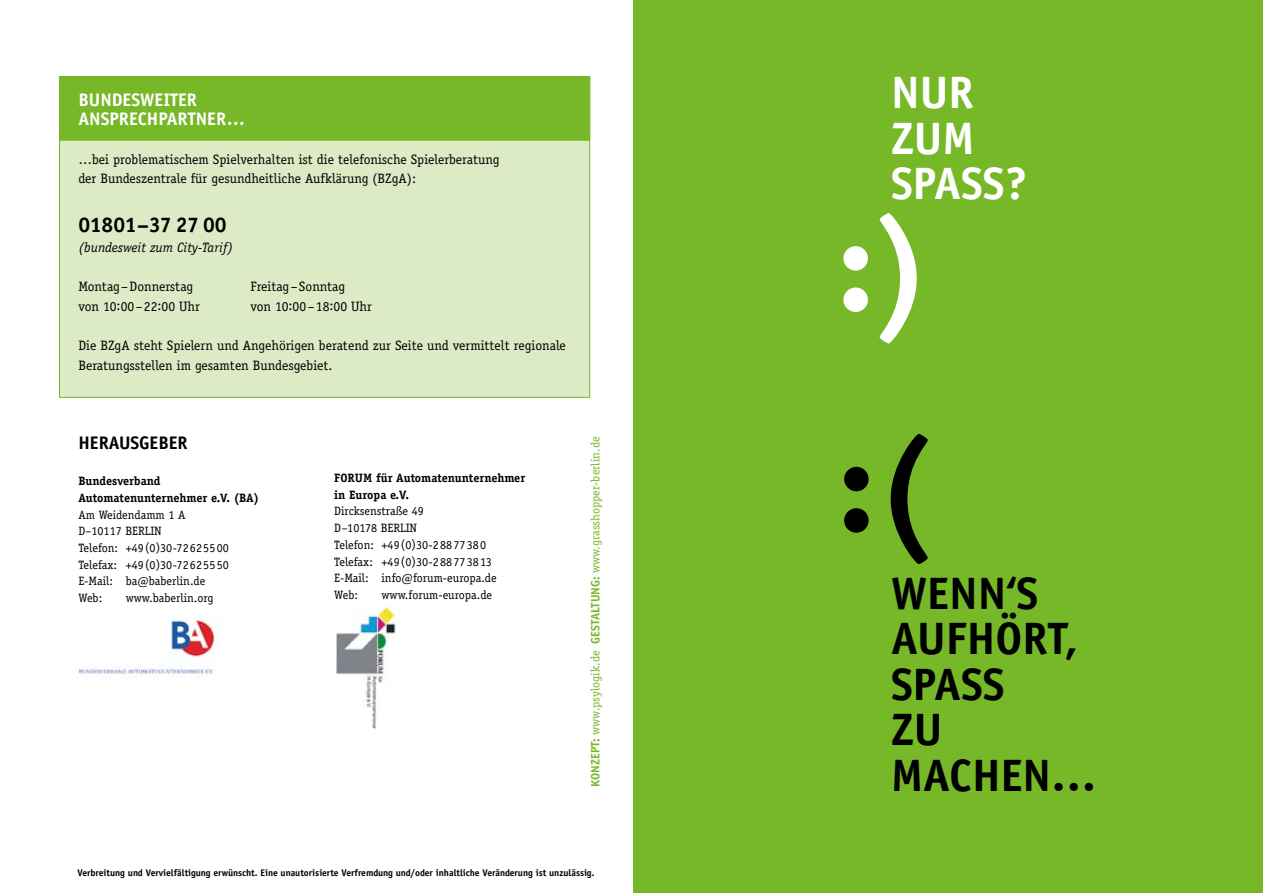
<style>
.page{position:relative;width:1263px;height:893px;background:#fff}
.page>*{position:absolute;margin:0;border:0;box-sizing:border-box;transform-origin:0 0}
.t1{font:700 128.85px "Officina Sans LT";color:#fff}
.t2{font:700 128.85px "Officina Sans LT";color:#000}
.t3{font:700 45.45px/45.5px "Officina Sans LT";color:#000}
.t4{font:700 45.45px/45.5px "Officina Sans LT";color:#fff}
.t5{font:700 21.3px "Officina Sans LT";letter-spacing:-.02em;color:#000}
.t6{font:700 18.15px/19.6px "Officina Sans LT";color:#fff}
.t7{font:700 18.15px "Officina Sans LT";color:#000}
.t8{font:13.65px/19.6px "Officina Serif LT";color:#000}
.t9{font:italic 13.65px "Officina Serif LT";color:#000}
.t10{font:12.15px/16.6px "Officina Serif LT";color:#000}
.t11{font:700 12.15px/16.6px "Officina Serif LT";color:#000}
.t12{font:12.15px "Officina Serif LT";color:#76b828}
.t13{font:700 9.6px "Officina Sans LT";color:#000}
.s1{font-family:"Officina Sans LT";font-weight:700}
</style>
<div class="page">
<div style="left:633px;top:0;width:630px;height:893px;background:#76b828"></div>
<div style="left:59px;top:77px;width:531px;height:320px;background:#dceac5"></div>
<div style="left:59px;top:77px;width:531px;height:63px;background:#76b828"></div>
<div style="left:59px;top:76px;width:531px;height:65px;border:1px solid #76b828"></div>
<img style="left:78px;top:619px;width:137px;height:58px">
<img style="left:336px;top:607px;width:68px;height:121px">
<h3 class="t6" style="left:78px;top:89px;width:168px">BUNDESWEITER<br>ANSPRECHPARTNER…</h3>
<p class="t8" style="left:78px;top:149px;width:423px">…bei problematischem Spielverhalten ist die telefonische Spielerberatung der Bundeszentrale für gesundheitliche Aufklärung (BZgA):</p>
<h3 class="t5" style="left:78px;top:211px;width:150px">01801–37 27 00</h3>
<p class="t9" style="left:78px;top:239px;width:156px">(bundesweit zum City-Tarif)</p>
<p class="t8" style="left:78px;top:277px;width:116px">Montag–Donnerstag</p>
<p class="t8" style="left:250px;top:277px;width:96px">Freitag–Sonntag</p>
<p class="t8" style="left:78px;top:296px;width:123px">von 10:00–22:00 Uhr</p>
<p class="t8" style="left:250px;top:296px;width:123px">von 10:00–18:00 Uhr</p>
<p class="t8" style="left:78px;top:336px;width:489px">Die BZgA steht Spielern und Angehörigen beratend zur Seite und vermittelt regionale<br>Beratungsstellen im gesamten Bundesgebiet.</p>
<h3 class="t7" style="left:78px;top:431px;width:111px">HERAUSGEBER</h3>
<p class="t11" style="left:78px;top:473px;width:182px">Bundesverband<br>Automatenunternehmer e.V. (BA)</p>
<p class="t10" style="left:78px;top:506px;width:152px">Am Weidendamm 1 A<br>D–10117 BERLIN<br>Telefon: +49(0)30-72625500<br>Telefax: +49(0)30-72625550<br>E-Mail: ba@baberlin.de<br>Web:</p>
<p class="t10" style="left:126px;top:589px;width:89px">www.baberlin.org</p>
<p class="t11" style="left:334px;top:469px;width:192px">FORUM für Automatenunternehmer in Europa e.V.</p>
<p class="t10" style="left:334px;top:503px;width:164px">Dircksenstraße 49<br>D–10178 BERLIN<br>Telefon: +49(0)30-28877380<br>Telefax: +49(0)30-288773813<br>E-Mail: info@forum-europa.de<br>Web:</p>
<p class="t10" style="left:382px;top:586px;width:112px">www.forum-europa.de</p>
<p class="t12" style="left:588px;top:787px;width:351px;rotate:-90deg"><span class="s1">KONZEPT:</span> www.psylogik.de <span class="s1">GESTALTUNG:</span> www.grasshopper-berlin.de</p>
<p class="t13" style="left:77px;top:866px;width:519px">Verbreitung und Vervielfältigung erwünscht. Eine unautorisierte Verfremdung und/oder inhaltliche Veränderung ist unzulässig.</p>
<h2 class="t4" style="left:891px;top:69px;width:138px">NUR<br>ZUM<br>SPASS?</h2>
<h1 class="t1" style="left:836px;top:186px;width:97px">:)</h1>
<h1 class="t2" style="left:837px;top:406px;width:97px">:(</h1>
<h2 class="t3" style="left:891px;top:570px;width:207px">WENN‘S<br>AUFHÖRT,<br>SPASS<br>ZU<br>MACHEN…</h2>
</div>
